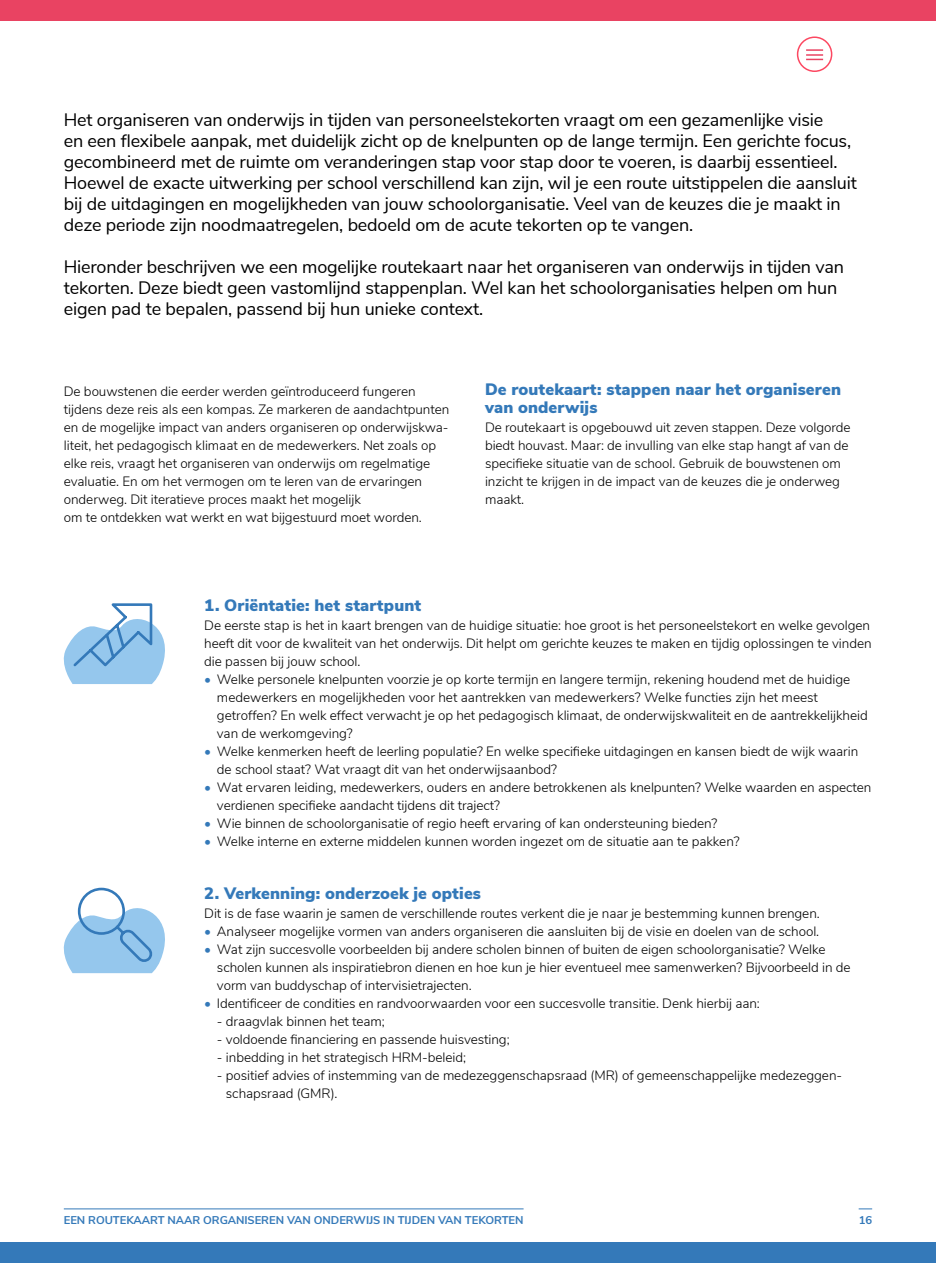
<style>
.page{position:relative;width:936px;height:1263px;background:#fff}
.page>*{position:absolute;margin:0;border:0;box-sizing:border-box;transform-origin:0 0}
.INTRO{font:18px/21px "Nunito Sans";letter-spacing:-.01em;color:#000}
.TUSSENkop_blauw_black{font:900 16.5px/18px "Nunito Sans";letter-spacing:.005em;color:#3479b9}
.BODY{font:300 13.5px/18px "Nunito Sans";letter-spacing:-.005em;color:#000}
.t1{font:700 11.25px "Nunito Sans";letter-spacing:-.005em;color:#3479b9}
.s1{color:#3479b9}
</style>
<div class="page">
<hr style="left:64px;top:1208px;width:459px;height:1px;background:#3479b9">
<svg style="left:858px;top:1208px;width:14px;height:1px"></svg>
<div style="left:0;top:1242px;width:935px;height:21px;background:#3479b9"></div>
<div style="left:0;top:0;width:935px;height:21px;background:#e94362"></div>
<div style="left:796px;top:36px;width:36px;height:36px;border:2px solid #fc4861;border-radius:50%"></div>
<svg style="left:806px;top:49px;width:17px;height:11px"></svg>
<svg style="left:63px;top:603px;width:102px;height:81px"></svg>
<svg style="left:63px;top:887px;width:102px;height:86px"></svg>
<p class="INTRO" style="left:64px;top:108px;width:794px">Het organiseren van onderwijs in tijden van personeelstekorten vraagt om een gezamenlijke visie<br>en een flexibele aanpak, met duidelijk zicht op de knelpunten op de lange termijn. Een gerichte focus, gecombineerd met de ruimte om veranderingen stap voor stap door te voeren, is daarbij essentieel.<br>Hoewel de exacte uitwerking per school verschillend kan zijn, wil je een route uitstippelen die aansluit bij de uitdagingen en mogelijkheden van jouw schoolorganisatie. Veel van de keuzes die je maakt in deze periode zijn noodmaatregelen, bedoeld om de acute tekorten op te vangen.</p>
<p class="INTRO" style="left:64px;top:255px;width:781px">Hieronder beschrijven we een mogelijke routekaart naar het organiseren van onderwijs in tijden van tekorten. Deze biedt geen vastomlijnd stappenplan. Wel kan het schoolorganisaties helpen om hun eigen pad te bepalen, passend bij hun unieke context.</p>
<p class="BODY" style="left:64px;top:381px;width:387px">De bouwstenen die eerder werden geïntroduceerd fungeren tijdens deze reis als een kompas. Ze markeren de aandachtpunten en de mogelijke impact van anders organiseren op onderwijskwa&shy;liteit, het pedagogisch klimaat en de medewerkers. Net zoals op elke reis, vraagt het organiseren van onderwijs om regelmatige evaluatie. En om het vermogen om te leren van de ervaringen onderweg. Dit iteratieve proces maakt het mogelijk<br>om te ontdekken wat werkt en wat bijgestuurd moet worden.</p>
<h3 class="TUSSENkop_blauw_black" style="left:485px;top:379px;width:357px">De routekaart: stappen naar het organiseren van onderwijs</h3>
<p class="BODY" style="left:485px;top:417px;width:367px">De routekaart is opgebouwd uit zeven stappen. Deze volgorde biedt houvast. Maar: de invulling van elke stap hangt af van de specifieke situatie van de school. Gebruik de bouwstenen om inzicht te krijgen in de impact van de keuzes die je onderweg maakt.</p>
<h3 class="TUSSENkop_blauw_black" style="left:204px;top:595px;width:218px">1. Oriëntatie: het startpunt</h3>
<p class="BODY" style="left:204px;top:615px;width:669px;text-align:justify">De eerste stap is het in kaart brengen van de huidige situatie: hoe groot is het personeelstekort en welke gevolgen heeft dit voor de kwaliteit van het onderwijs. Dit helpt om gerichte keuzes te maken en tijdig oplossingen te vinden die passen bij jouw school.</p>
<p class="BODY" style="left:217px;top:669px;width:652px;text-indent:-13px"><span class="s1">•</span> Welke personele knelpunten voorzie je op korte termijn en langere termijn, rekening houdend met de huidige medewerkers en mogelijkheden voor het aantrekken van medewerkers? Welke functies zijn het meest getroffen? En welk effect verwacht je op het pedagogisch klimaat, de onderwijskwaliteit en de aantrekkelijkheid van de werkomgeving?</p>
<p class="BODY" style="left:217px;top:741px;width:642px;text-indent:-13px"><span class="s1">•</span> Welke kenmerken heeft de leerling populatie? En welke specifieke uitdagingen en kansen biedt de wijk waarin de school staat? Wat vraagt dit van het onderwijsaanbod?</p>
<p class="BODY" style="left:217px;top:777px;width:656px;text-indent:-13px"><span class="s1">•</span> Wat ervaren leiding, medewerkers, ouders en andere betrokkenen als knelpunten? Welke waarden en aspecten verdienen specifieke aandacht tijdens dit traject?</p>
<p class="BODY" style="left:204px;top:813px;width:514px"><span class="s1">•</span> Wie binnen de schoolorganisatie of regio heeft ervaring of kan ondersteuning bieden?</p>
<p class="BODY" style="left:204px;top:831px;width:537px"><span class="s1">•</span> Welke interne en externe middelen kunnen worden ingezet om de situatie aan te pakken?</p>
<h3 class="TUSSENkop_blauw_black" style="left:204px;top:883px;width:278px">2. Verkenning: onderzoek je opties</h3>
<p class="BODY" style="left:204px;top:903px;width:617px">Dit is de fase waarin je samen de verschillende routes verkent die je naar je bestemming kunnen brengen.</p>
<p class="BODY" style="left:204px;top:921px;width:616px"><span class="s1">•</span> Analyseer mogelijke vormen van anders organiseren die aansluiten bij de visie en doelen van de school.</p>
<p class="BODY" style="left:217px;top:939px;width:635px;text-indent:-13px"><span class="s1">•</span> Wat zijn succesvolle voorbeelden bij andere scholen binnen of buiten de eigen schoolorganisatie? Welke scholen kunnen als inspiratiebron dienen en hoe kun je hier eventueel mee samenwerken? Bijvoorbeeld in de vorm van buddyschap of intervisietrajecten.</p>
<p class="BODY" style="left:204px;top:993px;width:557px"><span class="s1">•</span> Identificeer de condities en randvoorwaarden voor een succesvolle transitie. Denk hierbij aan:</p>
<p class="BODY" style="left:204px;top:1011px;width:182px">- draagvlak binnen het team;</p>
<p class="BODY" style="left:204px;top:1029px;width:307px">- voldoende financiering en passende huisvesting;</p>
<p class="BODY" style="left:204px;top:1047px;width:263px">- inbedding in het strategisch HRM-beleid;</p>
<p class="BODY" style="left:226px;top:1065px;width:617px;text-indent:-22px">- positief advies of instemming van de medezeggenschapsraad (MR) of gemeenschappelijke medezeggen&shy;schapsraad (GMR).</p>
<p class="t1" style="left:64px;top:1212px;width:461px">EEN ROUTEKAART NAAR ORGANISEREN VAN ONDERWIJS IN TIJDEN VAN TEKORTEN</p>
<p class="t1" style="left:858px;top:1212px;width:15px">16</p>
</div>
